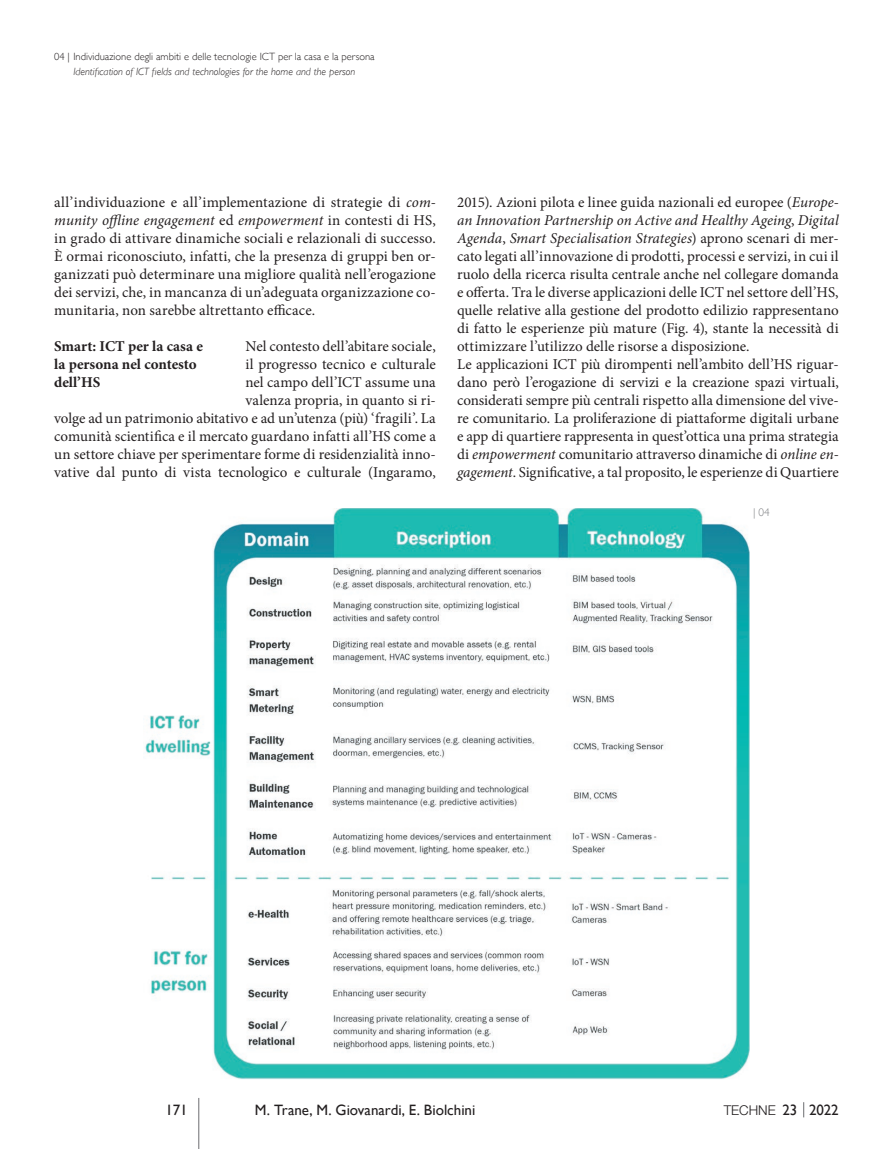
<style>
.page{position:relative;width:893px;height:1149px;background:#fff}
.page>*{position:absolute;margin:0;border:0;box-sizing:border-box;transform-origin:0 0}
.t1{font:15px/18px "Minion Pro";color:#231f20;text-align:justify}
.t2{font:700 15px/18px "Minion Pro";color:#231f20}
.t3{font:15px "Gill Sans";letter-spacing:-.005em;color:#231f20}
.t4{font:300 13.5px "Helvetica Neue LT Std";color:#231f20}
.t5{font:300 11.25px "Gill Sans";color:#808285}
.t6{font:300 10.5px "Gill Sans";color:#231f20}
.t7{font:italic 300 10.5px "Gill Sans";color:#231f20}
.s1{font-style:italic}
.s2{font-family:"Gill Sans";font-weight:400;font-size:15px}
</style>
<div class="page">
<svg style="left:803px;top:1102px;width:1px;height:14px"></svg>
<hr style="left:198px;top:1097px;width:1px;height:51px;background:#6c6d70">
<img style="left:145px;top:508px;width:605px;height:571px">
<p class="t6" style="left:54px;top:49px;width:322px">04 | Individuazione degli ambiti e delle tecnologie ICT per la casa e la persona</p>
<p class="t7" style="left:73px;top:66px;width:284px">Identification of ICT fields and technologies for the home and the person</p>
<p class="t1" style="left:54px;top:193px;width:383px">all’individuazione e all’implementazione di strategie di <span class="s1">com&shy;munity offline engagement</span> ed <span class="s1">empowerment</span> in contesti di HS, in grado di attivare dinamiche sociali e relazionali di successo.<br>È ormai riconosciuto, infatti, che la presenza di gruppi ben or&shy;ganizzati può determinare una migliore qualità nell’erogazione dei servizi, che, in mancanza di un’adeguata organizzazione co&shy;munitaria, non sarebbe altrettanto efficace.</p>
<p class="t1" style="left:54px;top:337px;width:383px;text-align:right">Nel contesto dell’abitare sociale,<br>il progresso tecnico e culturale<br>nel campo dell’ICT assume una<br>valenza propria, in quanto si ri-<br>volge ad un patrimonio abitativo e ad un’utenza (più) ‘fragili’. La comunità scientifica e il mercato guardano infatti all’HS come a un settore chiave per sperimentare forme di residenzialità inno&shy;vative dal punto di vista tecnologico e culturale (Ingaramo,</p>
<p class="t2" style="left:54px;top:337px;width:150px">Smart: ICT per la casa e la persona nel contesto dell’HS</p>
<p class="t1" style="left:457px;top:193px;width:383px;text-align:left">2015). Azioni pilota e linee guida nazionali ed europee (<span class="s1">Europe&shy;an Innovation Partnership on Active and Healthy Ageing</span>, <span class="s1">Digital Agenda</span>, <span class="s1">Smart Specialisation Strategies</span>) aprono scenari di mer&shy;cato legati all’innovazione di prodotti, processi e servizi, in cui il ruolo della ricerca risulta centrale anche nel collegare domanda e offerta. Tra le diverse applicazioni delle ICT nel settore dell’HS, quelle relative alla gestione del prodotto edilizio rappresentano di fatto le esperienze più mature (Fig. 4), stante la necessità di ottimizzare l’utilizzo delle risorse a disposizione.<br>Le applicazioni ICT più dirompenti nell’ambito dell’HS riguar&shy;dano però l’erogazione di servizi e la creazione spazi virtuali, considerati sempre più centrali rispetto alla dimensione del vive&shy;re comunitario. La proliferazione di piattaforme digitali urbane e app di quartiere rappresenta in quest’ottica una prima strategia di <span class="s1">empowerment</span> comunitario attraverso dinamiche di <span class="s1">online en&shy;gagement</span>. Significative, a tal proposito, le esperienze di Quartiere</p>
<p class="t5" style="left:753px;top:503px;width:18px">| 04</p>
<p class="t3" style="left:166px;top:1100px;width:24px">171</p>
<p class="t3" style="left:255px;top:1100px;width:222px">M. Trane, M. Giovanardi, E. Biolchini</p>
<p class="t4" style="left:724px;top:1101px;width:117px">TECHNE <span class="s2">23 2022</span></p>
</div>
